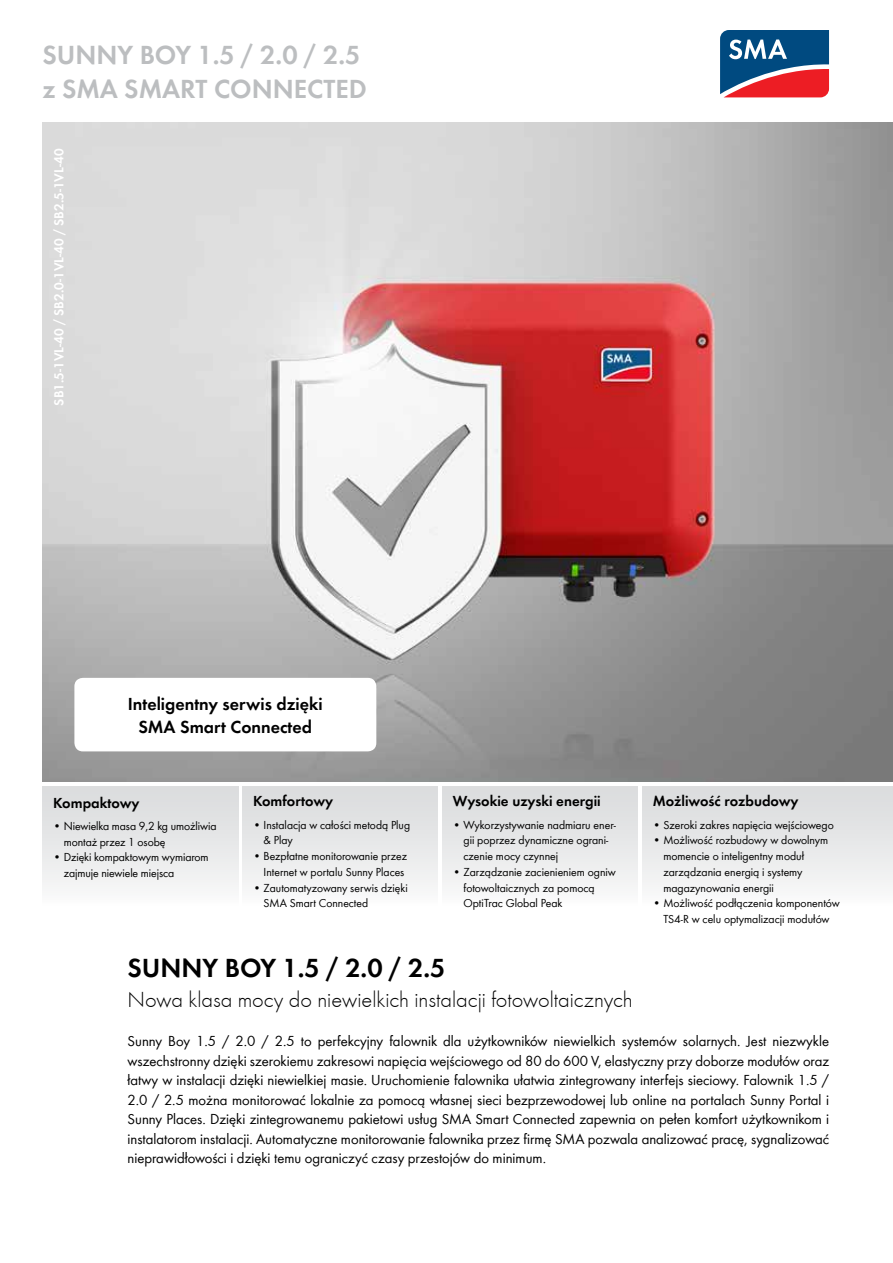
<style>
.page{position:relative;width:893px;height:1263px;background:#fff}
.page>*{position:absolute;margin:0;border:0;box-sizing:border-box;transform-origin:0 0}
.t1{font:600 27px/34.5px "SMA Futura Global";color:#bcbec0}
.t2{font:600 27px "SMA Futura Global";color:#000}
.t3{font:300 22.5px "SMA Futura Global";color:#000}
.t4{font:600 18px/22.5px "SMA Futura Global";color:#000;text-align:center}
.t5{font:15px/19.5px "SMA Futura Global";color:#000;text-align:justify}
.t6{font:600 15px "SMA Futura Global";color:#000}
.t7{font:600 13.5px "SMA Futura Global";color:#fff}
.t8{font:12px/15.8px "SMA Futura Global";color:#000}
</style>
<div class="page">
<svg style="left:720px;top:30px;width:110px;height:68px;background:#685a7b"></svg>
<img style="left:43px;top:122px;width:850px;height:659px">
<div style="left:74px;top:678px;width:302px;height:73px;background:#fff;border-radius:9px"></div>
<div style="left:43px;top:787px;width:195px;height:119px;background:linear-gradient(to bottom,#d8dadb,#fafafa)"></div>
<div style="left:242px;top:787px;width:196px;height:119px;background:linear-gradient(to bottom,#d8dadb,#fafafa)"></div>
<div style="left:442px;top:787px;width:196px;height:119px;background:linear-gradient(to bottom,#d8dadb,#fafafa)"></div>
<div style="left:642px;top:787px;width:251px;height:119px;background:linear-gradient(to bottom,#d8dadb,#fafafa)"></div>
<h1 class="t1" style="left:43px;top:37px;width:319px">Sunny Boy 1.5 / 2.0 / 2.5 z SMA SMART CONN</h1>
<h1 class="t1" style="left:294px;top:72px;width:75px">ECTED</h1>
<p class="t7" style="left:51px;top:405px;width:258px;rotate:-90deg">SB1.5-1VL-40 / SB2.0-1VL-40 / SB2.5-1VL-40</p>
<p class="t4" style="left:128px;top:693px;width:196px">Inteligentny serwis dzięki<br>SMA Smart Connected</p>
<p class="t6" style="left:53px;top:794px;width:88px">Kompaktowy</p>
<p class="t8" style="left:64px;top:818px;width:154px;text-indent:-11px">• Niewielka masa 9,2 kg umożliwia montaż przez 1 osobę</p>
<p class="t8" style="left:64px;top:849px;width:146px;text-indent:-11px">• Dzięki kompaktowym wymiarom zajmuje niewiele miejsca</p>
<p class="t6" style="left:253px;top:792px;width:82px">Komfortowy</p>
<p class="t8" style="left:264px;top:816px;width:148px;text-indent:-11px">• Instalacja w całości metodą Plug &amp; Play</p>
<p class="t8" style="left:253px;top:848px;width:156px;text-align:right">• Bezpłatne monitorowanie przez<br>Internet w portalu Sunny Places</p>
<p class="t8" style="left:264px;top:879px;width:146px;text-indent:-11px">• Zautomatyzowany serwis dzięki<br>SMA Smart Connected</p>
<p class="t6" style="left:453px;top:792px;width:149px">Wysokie uzyski energii</p>
<p class="t8" style="left:463px;top:816px;width:154px;text-indent:-11px">• Wykorzystywanie nadmiaru ener&shy;gii poprzez dynamiczne ograni&shy;czenie mocy czynnej</p>
<p class="t8" style="left:463px;top:864px;width:154px;text-indent:-11px">• Zarządzanie zacienieniem ogniw fotowoltaicznych za pomocą<br>OptiTrac Global Peak</p>
<p class="t6" style="left:653px;top:792px;width:147px">Możliwość rozbudowy</p>
<p class="t8" style="left:653px;top:816px;width:183px">• Szeroki zakres napięcia wejściowego</p>
<p class="t8" style="left:663px;top:832px;width:166px;text-indent:-11px">• Możliwość rozbudowy w dowolnym momencie o inteligentny moduł zarządzania energią i systemy magazynowania energii</p>
<p class="t8" style="left:653px;top:895px;width:189px;text-align:center">• Możliwość podłączenia komponentów<br>TS4-R w celu optymalizacji modułów</p>
<h1 class="t2" style="left:128px;top:952px;width:319px">Sunny Boy 1.5 / 2.0 / 2.5</h1>
<h2 class="t3" style="left:128px;top:986px;width:507px">Nowa klasa mocy do niewielkich instalacji fotowoltaicznych</h2>
<p class="t5" style="left:128px;top:1031px;width:703px">Sunny Boy 1.5 / 2.0 / 2.5 to perfekcyjny falownik dla użytkowników niewielkich systemów solarnych. Jest niezwykle wszechstronny dzięki szerokiemu zakresowi napięcia wejściowego od 80 do 600 V, elastyczny przy doborze modułów oraz łatwy w instalacji dzięki niewielkiej masie. Uruchomienie falownika ułatwia zintegrowany interfejs sieciowy. Falownik 1.5 / 2.0 / 2.5 można monitorować lokalnie za pomocą własnej sieci bezprzewodowej lub online na portalach Sunny Portal i Sunny Places. Dzięki zintegrowanemu pakietowi usług SMA Smart Connected zapewnia on pełen komfort użytkownikom i instalatorom instalacji. Automatyczne monitorowanie falownika przez firmę SMA pozwala analizować pracę, sygnalizować nieprawidłowości i dzięki temu ograniczyć czasy przestojów do minimum.</p>
</div>
